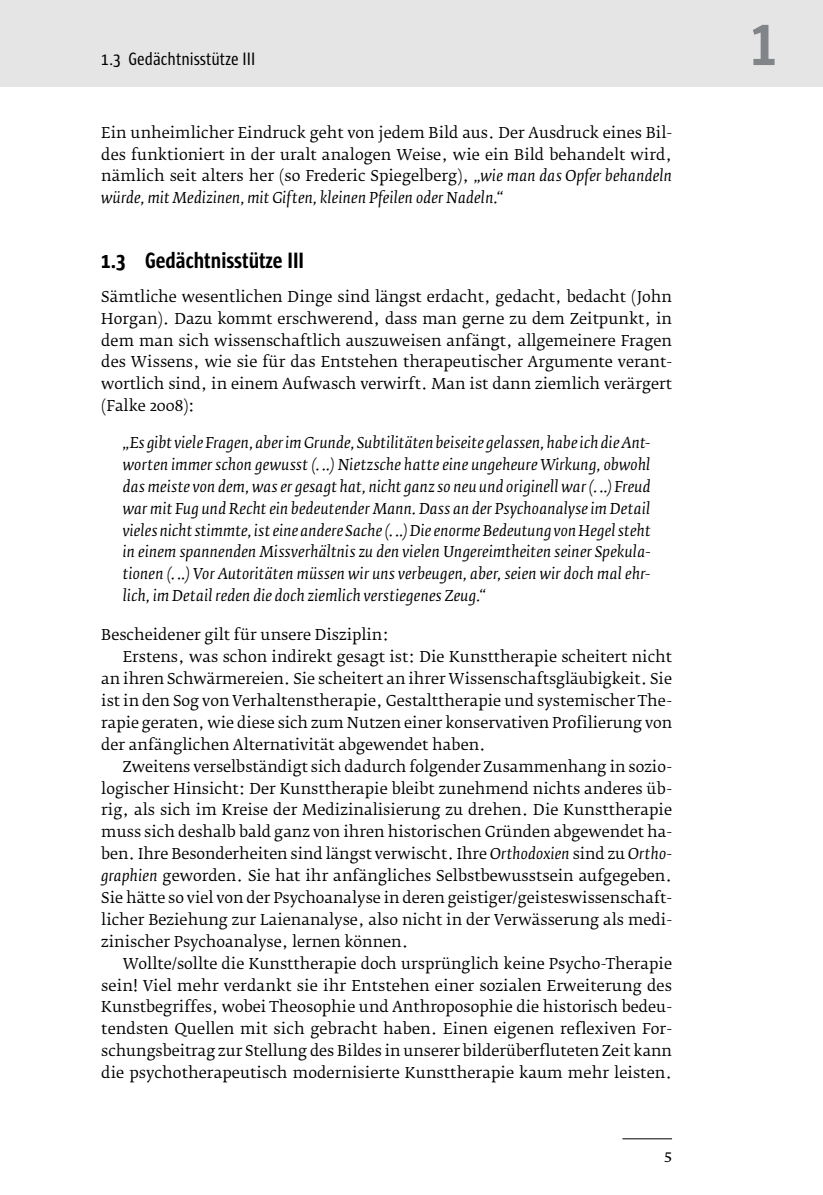
<style>
.page{position:relative;width:823px;height:1195px;background:#fff}
.page>*{position:absolute;margin:0;border:0;box-sizing:border-box;transform-origin:0 0}
.t1{font:800 59.5px "Sun Cd";color:#818488}
.t2{font:700 22.75px "Sun Cd";color:#000}
.t3{font:18.38px "Sun Cd";color:#000}
.t4{font:15.75px "Fedra Serif B Pro";color:#000}
.t5{font:14.88px/21.9px "Fedra Serif B Pro";color:#000;text-align:justify}
.t6{font:italic 14.88px/21.9px "Fedra Serif B Pro";letter-spacing:.02em;color:#000;text-align:justify}
.s1{font-style:italic}
</style>
<div class="page">
<hr style="left:0;top:0;width:2px;height:86px;background:#e5e5e6">
<hr style="left:622px;top:1138px;width:50px;height:1px;background:#000">
<div style="left:2px;top:0;width:821px;height:86px;background:#e5e5e6"></div>
<p class="t3" style="left:101px;top:52px;width:155px">1.3 Gedächtnisstütze III</p>
<p class="t5" style="left:101px;top:122px;width:572px">Ein unheimlicher Eindruck geht von jedem Bild aus. Der Ausdruck eines Bil&shy;des funktioniert in der uralt analogen Weise, wie ein Bild behandelt wird, nämlich seit alters her (so Frederic Spiegelberg), <span class="s1">„wie man das Opfer behandeln würde, mit Medizinen, mit Giften, kleinen Pfeilen oder Nadeln.“</span></p>
<h2 class="t2" style="left:101px;top:251px;width:204px">1.3 Gedächtnisstütze III</h2>
<p class="t5" style="left:101px;top:286px;width:572px">Sämtliche wesentlichen Dinge sind längst erdacht, gedacht, bedacht (John Horgan). Dazu kommt erschwerend, dass man gerne zu dem Zeitpunkt, in dem man sich wissenschaftlich auszuweisen anfängt, allgemeinere Fragen des Wissens, wie sie für das Entstehen therapeutischer Argumente verant&shy;wortlich sind, in einem Aufwasch verwirft. Man ist dann ziemlich verärgert (Falke 2008):</p>
<p class="t6" style="left:123px;top:433px;width:529px">„Es gibt viele Fragen, aber im Grunde, Subtilitäten beiseite gelassen, habe ich die Ant&shy;worten immer schon gewusst (. ..) Nietzsche hatte eine ungeheure Wirkung, obwohl das meiste von dem, was er gesagt hat, nicht ganz so neu und originell war (. ..) Freud war mit Fug und Recht ein bedeutender Mann. Dass an der Psychoanalyse im Detail vieles nicht stimmte, ist eine andere Sache (. ..) Die enorme Bedeutung von Hegel steht in einem spannenden Missverhältnis zu den vielen Ungereimtheiten seiner Spekula&shy;tionen (. ..) Vor Autoritäten müssen wir uns verbeugen, aber, seien wir doch mal ehr&shy;lich, im Detail reden die doch ziemlich verstiegenes Zeug.“</p>
<p class="t5" style="left:101px;top:625px;width:289px">Bescheidener gilt für unsere Disziplin:</p>
<p class="t5" style="left:123px;top:647px;width:551px">Erstens, was schon indirekt gesagt ist: Die Kunsttherapie scheitert nicht</p>
<p class="t5" style="left:101px;top:669px;width:572px">an ihren Schwärmereien. Sie scheitert an ihrer Wissenschaftsgläubigkeit. Sie</p>
<p class="t5" style="left:101px;top:691px;width:572px">ist in den Sog von Verhaltenstherapie, Gestalttherapie und systemischer The-</p>
<p class="t5" style="left:101px;top:712px;width:572px">rapie geraten, wie diese sich zum Nutzen einer konservativen Profilierung von</p>
<p class="t5" style="left:101px;top:734px;width:386px">der anfänglichen Alternativität abgewendet haben.</p>
<p class="t5" style="left:123px;top:756px;width:551px">Zweitens verselbständigt sich dadurch folgender Zusammenhang in sozio-</p>
<p class="t5" style="left:101px;top:778px;width:572px">logischer Hinsicht: Der Kunsttherapie bleibt zunehmend nichts anderes üb-</p>
<p class="t5" style="left:101px;top:800px;width:572px">rig, als sich im Kreise der Medizinalisierung zu drehen. Die Kunsttherapie</p>
<p class="t5" style="left:101px;top:822px;width:572px">muss sich deshalb bald ganz von ihren historischen Gründen abgewendet ha-</p>
<p class="t5" style="left:101px;top:844px;width:572px">ben. Ihre Besonderheiten sind längst verwischt. Ihre <span class="s1">Orthodoxien</span> sind zu <span class="s1">Ortho-</span></p>
<p class="t5" style="left:101px;top:866px;width:572px"><span class="s1">graphien</span> geworden. Sie hat ihr anfängliches Selbstbewusstsein aufgegeben.</p>
<p class="t5" style="left:101px;top:887px;width:572px">Sie hätte so viel von der Psychoanalyse in deren geistiger/geisteswissenschaft-</p>
<p class="t5" style="left:101px;top:909px;width:572px">licher Beziehung zur Laienanalyse, also nicht in der Verwässerung als medi-</p>
<p class="t5" style="left:101px;top:931px;width:308px">zinischer Psychoanalyse, lernen können.</p>
<p class="t5" style="left:123px;top:953px;width:551px">Wollte/sollte die Kunsttherapie doch ursprünglich keine Psycho-Therapie</p>
<p class="t5" style="left:101px;top:975px;width:572px">sein! Viel mehr verdankt sie ihr Entstehen einer sozialen Erweiterung des</p>
<p class="t5" style="left:101px;top:997px;width:572px">Kunstbegriffes, wobei Theosophie und Anthroposophie die historisch bedeu-</p>
<p class="t5" style="left:101px;top:1019px;width:572px">tendsten Quellen mit sich gebracht haben. Einen eigenen reflexiven For-</p>
<p class="t5" style="left:101px;top:1041px;width:572px">schungsbeitrag zur Stellung des Bildes in unserer bilderüberfluteten Zeit kann</p>
<p class="t5" style="left:101px;top:1062px;width:572px">die psychotherapeutisch modernisierte Kunsttherapie kaum mehr leisten.</p>
<p class="t4" style="left:664px;top:1148px;width:9px">5</p>
<h1 class="t1" style="left:751px;top:14px;width:26px">1</h1>
</div>
